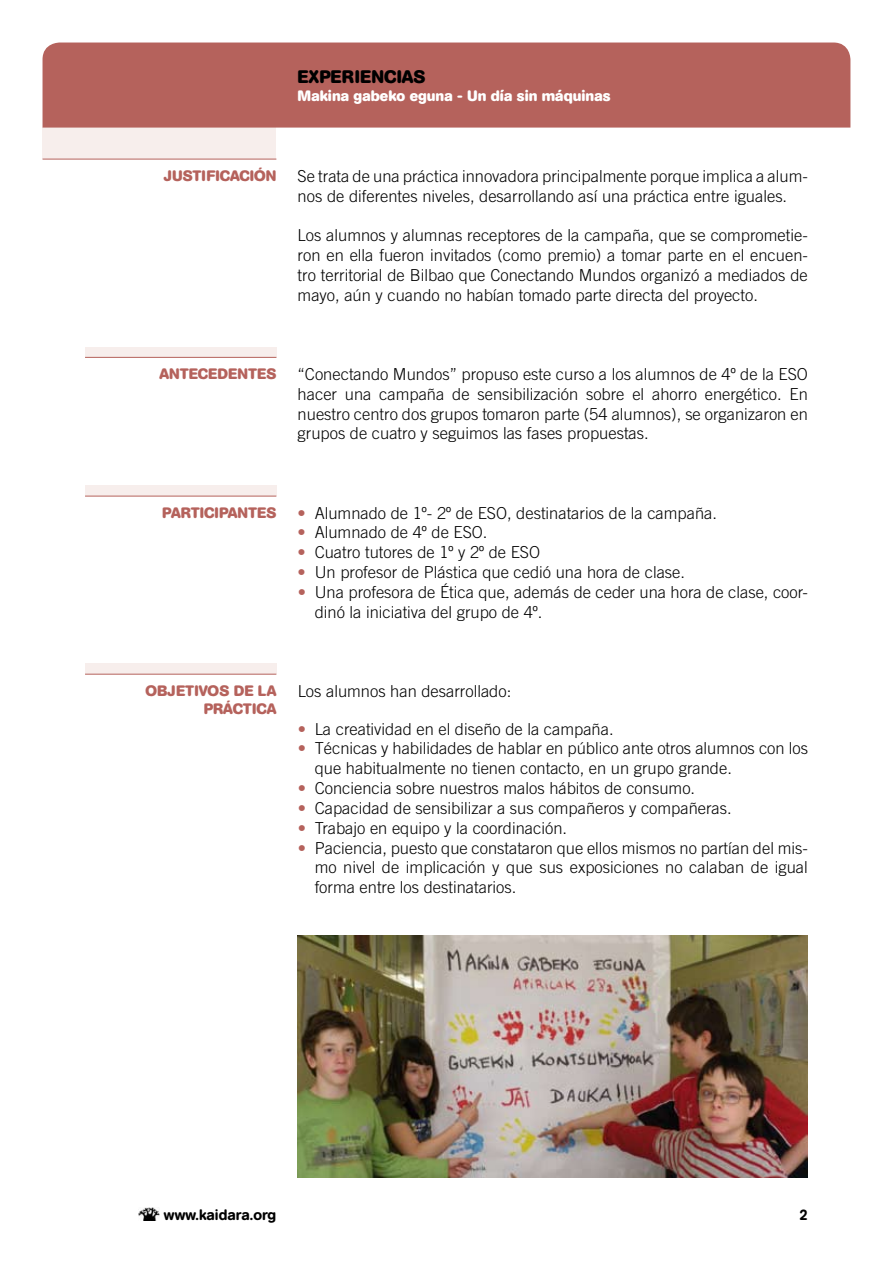
<style>
.page{position:relative;width:893px;height:1263px;background:#fff}
.page>*{position:absolute;margin:0;border:0;box-sizing:border-box;transform-origin:0 0}
.t1{font:700 18px "AG Book Rounded";letter-spacing:.02em;color:#000}
.t2{font:300 16.5px/19.8px "Trade Gothic";color:#000}
.t3{font:700 15px/18px "AG Book Rounded";color:#b5625c;text-align:right}
.t4{font:700 15px "AG Book Rounded";color:#fff}
.t5{font:500 15px "AG Book Rounded";color:#000}
.s1{color:#b5625c}
</style>
<div class="page">
<img style="left:139px;top:1207px;width:20px;height:13px">
<div style="left:43px;top:128px;width:233px;height:31px;background:#f7eeec"></div>
<hr style="left:43px;top:159px;width:233px;height:1px;background:#b5625c">
<div style="left:43px;top:43px;width:807px;height:85px;background:#b5625c"></div>
<div style="left:85px;top:347px;width:191px;height:10px;background:#f7eeec"></div>
<hr style="left:85px;top:357px;width:191px;height:1px;background:#b5625c">
<div style="left:85px;top:485px;width:191px;height:11px;background:#f7eeec"></div>
<hr style="left:85px;top:496px;width:191px;height:1px;background:#b5625c">
<div style="left:85px;top:663px;width:191px;height:11px;background:#f7eeec"></div>
<hr style="left:85px;top:674px;width:191px;height:1px;background:#b5625c">
<img style="left:298px;top:935px;width:510px;height:243px">
<p class="t1" style="left:298px;top:66px;width:129px">EXPERIENCIAS</p>
<p class="t4" style="left:298px;top:87px;width:314px">Makina gabeko eguna - Un día sin máquinas</p>
<p class="t3" style="left:164px;top:167px;width:114px">JUSTIFICACIÓN</p>
<p class="t2" style="left:298px;top:166px;width:512px">Se trata de una práctica innovadora principalmente porque implica a alum&shy;nos de diferentes niveles, desarrollando así una práctica entre iguales.</p>
<p class="t2" style="left:298px;top:225px;width:512px;text-align:justify">Los alumnos y alumnas receptores de la campaña, que se comprometie&shy;ron en ella fueron invitados (como premio) a tomar parte en el encuen&shy;tro territorial de Bilbao que Conectando Mundos organizó a mediados de mayo, aún y cuando no habían tomado parte directa del proyecto.</p>
<p class="t3" style="left:160px;top:365px;width:118px">ANTECEDENTES</p>
<p class="t2" style="left:298px;top:364px;width:512px;text-align:justify">“Conectando Mundos” propuso este curso a los alumnos de 4º de la ESO hacer una campaña de sensibilización sobre el ahorro energético. En nuestro centro dos grupos tomaron parte (54 alumnos), se organizaron en grupos de cuatro y seguimos las fases propuestas.</p>
<p class="t3" style="left:162px;top:504px;width:116px">PARTICIPANTES</p>
<p class="t2" style="left:298px;top:503px;width:421px"><span class="s1">•</span> Alumnado de 1º- 2º de ESO, destinatarios de la campaña.</p>
<p class="t2" style="left:298px;top:522px;width:191px"><span class="s1">•</span> Alumnado de 4º de ESO.</p>
<p class="t2" style="left:298px;top:542px;width:244px"><span class="s1">•</span> Cuatro tutores de 1º y 2º de ESO</p>
<p class="t2" style="left:298px;top:562px;width:389px"><span class="s1">•</span> Un profesor de Plástica que cedió una hora de clase.</p>
<p class="t2" style="left:315px;top:582px;width:495px;text-indent:-17px"><span class="s1">•</span> Una profesora de Ética que, además de ceder una hora de clase, coor&shy;dinó la iniciativa del grupo de 4º.</p>
<p class="t3" style="left:145px;top:682px;width:132px">OBJETIVOS DE LA<br>PRÁCTICA</p>
<p class="t2" style="left:298px;top:681px;width:215px">Los alumnos han desarrollado:</p>
<p class="t2" style="left:298px;top:719px;width:317px"><span class="s1">•</span> La creatividad en el diseño de la campaña.</p>
<p class="t2" style="left:315px;top:738px;width:495px;text-indent:-17px"><span class="s1">•</span> Técnicas y habilidades de hablar en público ante otros alumnos con los que habitualmente no tienen contacto, en un grupo grande.</p>
<p class="t2" style="left:298px;top:778px;width:399px"><span class="s1">•</span> Conciencia sobre nuestros malos hábitos de consumo.</p>
<p class="t2" style="left:298px;top:798px;width:436px"><span class="s1">•</span> Capacidad de sensibilizar a sus compañeros y compañeras.</p>
<p class="t2" style="left:298px;top:818px;width:271px"><span class="s1">•</span> Trabajo en equipo y la coordinación.</p>
<p class="t2" style="left:315px;top:837px;width:495px;text-align:justify;text-indent:-17px"><span class="s1">•</span> Paciencia, puesto que constataron que ellos mismos no partían del mis&shy;mo nivel de implicación y que sus exposiciones no calaban de igual forma entre los destinatarios.</p>
<p class="t5" style="left:164px;top:1206px;width:114px">www.kaidara.org</p>
<p class="t5" style="left:799px;top:1206px;width:10px">2</p>
</div>
